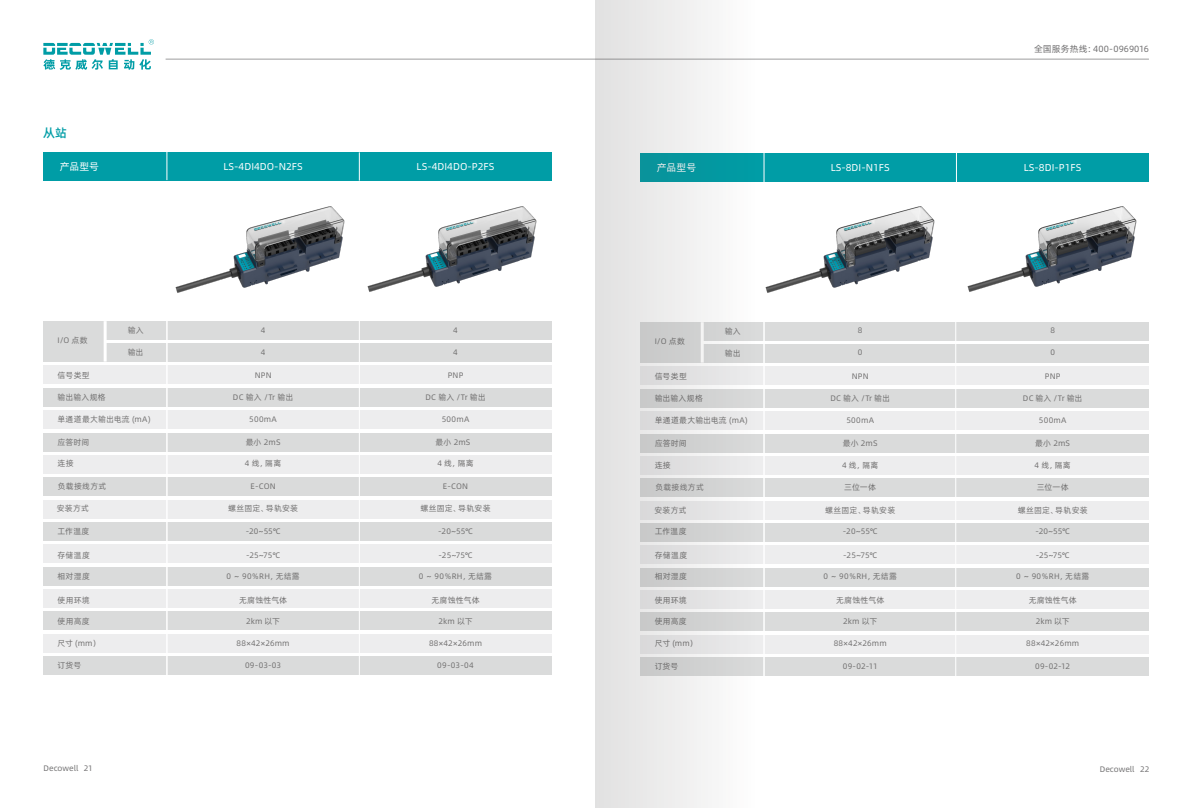
<style>
.page{position:relative;width:1191px;height:808px;background:#fff}
.page>*{position:absolute;margin:0;border:0;box-sizing:border-box;transform-origin:0 0}
.t1{font:12px "Alibaba Pu Hui Ti M";color:#009da6}
.t2{font:10px "Alibaba Pu Hui Ti R";color:#fff}
.t3{font:9px "Alibaba Pu Hui Ti R";letter-spacing:.005em;color:#717071}
.t4{font:8px "Alibaba Pu Hui Ti R";letter-spacing:.02em;color:#727171}
.t5{font:8px "Alibaba Pu Hui Ti R";letter-spacing:-.005em;color:#717071}
</style>
<div class="page">
<svg style="left:43px;top:39px;width:111px;height:31px"></svg>
<hr style="left:166px;top:59px;width:983px;height:1px;background:#9d9d9e">
<div style="left:43px;top:321px;width:509px;height:18px;background:#dadbdb"></div>
<div style="left:43px;top:343px;width:509px;height:19px;background:#dadbdb"></div>
<div style="left:43px;top:321px;width:62px;height:41px;background:#dadbdb"></div>
<div style="left:43px;top:152px;width:509px;height:29px;background:#009da6"></div>
<div style="left:43px;top:411px;width:509px;height:18px;background:#ededee"></div>
<div style="left:43px;top:366px;width:509px;height:18px;background:#ededee"></div>
<div style="left:43px;top:388px;width:509px;height:18px;background:#dadbdb"></div>
<div style="left:43px;top:545px;width:509px;height:18px;background:#ededee"></div>
<div style="left:43px;top:433px;width:509px;height:18px;background:#dadbdb"></div>
<div style="left:43px;top:455px;width:509px;height:18px;background:#ededee"></div>
<div style="left:43px;top:478px;width:509px;height:18px;background:#dadbdb"></div>
<div style="left:43px;top:500px;width:509px;height:18px;background:#ededee"></div>
<div style="left:43px;top:522px;width:509px;height:18px;background:#dadbdb"></div>
<div style="left:43px;top:567px;width:509px;height:18px;background:#dadbdb"></div>
<div style="left:43px;top:589px;width:509px;height:19px;background:#ededee"></div>
<div style="left:43px;top:612px;width:509px;height:18px;background:#dadbdb"></div>
<div style="left:43px;top:634px;width:509px;height:18px;background:#ededee"></div>
<div style="left:43px;top:656px;width:509px;height:19px;background:#dadbdb"></div>
<svg style="left:359px;top:152px;width:1px;height:29px"></svg>
<svg style="left:166px;top:152px;width:1px;height:28px"></svg>
<hr style="left:104px;top:321px;width:3px;height:41px;background:#fff">
<hr style="left:166px;top:319px;width:1px;height:400px;background:#fff">
<hr style="left:359px;top:319px;width:1px;height:400px;background:#fff">
<div style="left:640px;top:322px;width:508px;height:18px;background:#dadbdb"></div>
<div style="left:640px;top:344px;width:508px;height:19px;background:#dadbdb"></div>
<div style="left:640px;top:153px;width:508px;height:29px;background:#009da6"></div>
<div style="left:640px;top:412px;width:508px;height:18px;background:#ededee"></div>
<div style="left:640px;top:367px;width:508px;height:18px;background:#ededee"></div>
<div style="left:640px;top:389px;width:508px;height:18px;background:#dadbdb"></div>
<div style="left:640px;top:546px;width:508px;height:18px;background:#ededee"></div>
<div style="left:640px;top:434px;width:508px;height:18px;background:#dadbdb"></div>
<div style="left:640px;top:456px;width:508px;height:18px;background:#ededee"></div>
<div style="left:640px;top:479px;width:508px;height:18px;background:#dadbdb"></div>
<div style="left:640px;top:501px;width:508px;height:18px;background:#ededee"></div>
<div style="left:640px;top:523px;width:508px;height:19px;background:#dadbdb"></div>
<div style="left:640px;top:568px;width:508px;height:18px;background:#dadbdb"></div>
<div style="left:640px;top:590px;width:508px;height:19px;background:#ededee"></div>
<div style="left:640px;top:613px;width:508px;height:18px;background:#dadbdb"></div>
<div style="left:640px;top:635px;width:508px;height:18px;background:#ededee"></div>
<div style="left:640px;top:658px;width:508px;height:18px;background:#dadbdb"></div>
<hr style="left:763px;top:153px;width:1px;height:31px;background:#fff">
<hr style="left:763px;top:320px;width:1px;height:400px;background:#fff">
<hr style="left:956px;top:153px;width:1px;height:32px;background:#fff">
<hr style="left:955px;top:320px;width:1px;height:400px;background:#fff">
<svg style="left:595px;top:0;width:162px;height:808px"></svg>
<img style="left:175px;top:206px;width:170px;height:87px">
<img style="left:367px;top:206px;width:170px;height:86px">
<img style="left:765px;top:206px;width:170px;height:87px">
<img style="left:967px;top:206px;width:170px;height:86px">
<p class="t3" style="left:1034px;top:42px;width:117px">全国服务热线：400-0969016</p>
<h1 class="t1" style="left:43px;top:123px;width:25px">从站</h1>
<p class="t2" style="left:60px;top:159px;width:41px">产品型号</p>
<p class="t2" style="left:416px;top:159px;width:79px">LS-4DI4DO-P2FS</p>
<p class="t2" style="left:223px;top:159px;width:81px">LS-4DI4DO-N2FS</p>
<p class="t2" style="left:657px;top:160px;width:41px">产品型号</p>
<p class="t2" style="left:1023px;top:160px;width:59px">LS-8DI-P1FS</p>
<p class="t2" style="left:830px;top:160px;width:61px">LS-8DI-N1FS</p>
<p class="t4" style="left:128px;top:324px;width:17px">输入</p>
<p class="t4" style="left:128px;top:346px;width:17px">输出</p>
<p class="t4" style="left:453px;top:324px;width:6px">4</p>
<p class="t4" style="left:453px;top:346px;width:6px">4</p>
<p class="t4" style="left:261px;top:324px;width:6px">4</p>
<p class="t4" style="left:261px;top:346px;width:6px">4</p>
<p class="t4" style="left:255px;top:369px;width:18px">NPN</p>
<p class="t4" style="left:249px;top:413px;width:29px">500mA</p>
<p class="t4" style="left:58px;top:334px;width:32px">I/O 点数</p>
<p class="t4" style="left:58px;top:369px;width:34px">信号类型</p>
<p class="t4" style="left:58px;top:413px;width:95px">单通道最大输出电流 (mA)</p>
<p class="t4" style="left:58px;top:436px;width:33px">应答时间</p>
<p class="t4" style="left:448px;top:369px;width:17px">PNP</p>
<p class="t4" style="left:58px;top:391px;width:50px">输出输入规格</p>
<p class="t4" style="left:425px;top:391px;width:62px">DC 输入 /Tr 输出</p>
<p class="t4" style="left:233px;top:391px;width:62px">DC 输入 /Tr 输出</p>
<p class="t4" style="left:442px;top:413px;width:29px">500mA</p>
<p class="t4" style="left:435px;top:436px;width:36px">最小 2mS</p>
<p class="t4" style="left:246px;top:436px;width:36px">最小 2mS</p>
<p class="t4" style="left:654px;top:336px;width:32px">I/O 点数</p>
<p class="t4" style="left:654px;top:370px;width:34px">信号类型</p>
<p class="t4" style="left:654px;top:392px;width:50px">输出输入规格</p>
<p class="t4" style="left:725px;top:325px;width:17px">输入</p>
<p class="t4" style="left:725px;top:347px;width:17px">输出</p>
<p class="t4" style="left:858px;top:324px;width:6px">8</p>
<p class="t4" style="left:858px;top:346px;width:6px">0</p>
<p class="t4" style="left:851px;top:370px;width:18px">NPN</p>
<p class="t4" style="left:830px;top:392px;width:61px">DC 输入 /Tr 输出</p>
<p class="t4" style="left:1050px;top:324px;width:6px">8</p>
<p class="t4" style="left:1050px;top:346px;width:6px">0</p>
<p class="t4" style="left:1044px;top:370px;width:17px">PNP</p>
<p class="t4" style="left:1023px;top:392px;width:61px">DC 输入 /Tr 输出</p>
<p class="t4" style="left:654px;top:414px;width:95px">单通道最大输出电流 (mA)</p>
<p class="t4" style="left:1039px;top:414px;width:29px">500mA</p>
<p class="t4" style="left:846px;top:414px;width:29px">500mA</p>
<p class="t4" style="left:654px;top:437px;width:33px">应答时间</p>
<p class="t4" style="left:843px;top:437px;width:36px">最小 2mS</p>
<p class="t4" style="left:1035px;top:437px;width:36px">最小 2mS</p>
<p class="t4" style="left:58px;top:458px;width:18px">连接</p>
<p class="t4" style="left:57px;top:502px;width:34px">安装方式</p>
<p class="t4" style="left:58px;top:480px;width:50px">负载接线方式</p>
<p class="t4" style="left:245px;top:458px;width:38px">4 线，隔离</p>
<p class="t4" style="left:437px;top:458px;width:38px">4 线，隔离</p>
<p class="t4" style="left:250px;top:480px;width:27px">E-CON</p>
<p class="t4" style="left:443px;top:480px;width:27px">E-CON</p>
<p class="t4" style="left:228px;top:502px;width:71px">螺丝固定、导轨安装</p>
<p class="t4" style="left:420px;top:502px;width:71px">螺丝固定、导轨安装</p>
<p class="t4" style="left:654px;top:459px;width:18px">连接</p>
<p class="t4" style="left:842px;top:459px;width:38px">4 线，隔离</p>
<p class="t4" style="left:1034px;top:459px;width:38px">4 线，隔离</p>
<p class="t4" style="left:655px;top:481px;width:50px">负载接线方式</p>
<p class="t4" style="left:844px;top:481px;width:33px">三位一体</p>
<p class="t4" style="left:1036px;top:481px;width:33px">三位一体</p>
<p class="t4" style="left:654px;top:504px;width:34px">安装方式</p>
<p class="t4" style="left:825px;top:504px;width:71px">螺丝固定、导轨安装</p>
<p class="t4" style="left:1017px;top:504px;width:71px">螺丝固定、导轨安装</p>
<p class="t4" style="left:58px;top:525px;width:33px">工作温度</p>
<p class="t4" style="left:58px;top:549px;width:34px">存储温度</p>
<p class="t4" style="left:58px;top:570px;width:34px">相对湿度</p>
<p class="t4" style="left:58px;top:594px;width:34px">使用环境</p>
<p class="t4" style="left:58px;top:615px;width:34px">使用高度</p>
<p class="t4" style="left:58px;top:637px;width:44px">尺寸 (mm）</p>
<p class="t4" style="left:58px;top:659px;width:25px">订货号</p>
<p class="t4" style="left:246px;top:525px;width:36px">-20~55℃</p>
<p class="t4" style="left:246px;top:549px;width:35px">-25~75℃</p>
<p class="t4" style="left:226px;top:570px;width:75px">0 ～ 90％RH，无结露</p>
<p class="t4" style="left:239px;top:594px;width:49px">无腐蚀性气体</p>
<p class="t4" style="left:246px;top:615px;width:36px">2km 以下</p>
<p class="t4" style="left:245px;top:659px;width:38px">09-03-03</p>
<p class="t4" style="left:236px;top:637px;width:55px">88×42×26mm</p>
<p class="t4" style="left:438px;top:525px;width:36px">-20~55℃</p>
<p class="t4" style="left:438px;top:549px;width:35px">-25~75℃</p>
<p class="t4" style="left:419px;top:570px;width:75px">0 ～ 90％RH，无结露</p>
<p class="t4" style="left:431px;top:594px;width:49px">无腐蚀性气体</p>
<p class="t4" style="left:438px;top:615px;width:36px">2km 以下</p>
<p class="t4" style="left:437px;top:659px;width:38px">09-03-04</p>
<p class="t4" style="left:429px;top:637px;width:55px">88×42×26mm</p>
<p class="t4" style="left:654px;top:525px;width:33px">工作温度</p>
<p class="t4" style="left:654px;top:549px;width:34px">存储温度</p>
<p class="t4" style="left:654px;top:570px;width:34px">相对湿度</p>
<p class="t4" style="left:654px;top:594px;width:34px">使用环境</p>
<p class="t4" style="left:654px;top:615px;width:34px">使用高度</p>
<p class="t4" style="left:654px;top:637px;width:44px">尺寸 (mm）</p>
<p class="t4" style="left:843px;top:525px;width:36px">-20~55℃</p>
<p class="t4" style="left:843px;top:549px;width:35px">-25~75℃</p>
<p class="t4" style="left:823px;top:570px;width:75px">0 ～ 90％RH，无结露</p>
<p class="t4" style="left:836px;top:594px;width:49px">无腐蚀性气体</p>
<p class="t4" style="left:843px;top:615px;width:36px">2km 以下</p>
<p class="t4" style="left:1035px;top:525px;width:36px">-20~55℃</p>
<p class="t4" style="left:1035px;top:549px;width:35px">-25~75℃</p>
<p class="t4" style="left:1016px;top:570px;width:75px">0 ～ 90％RH，无结露</p>
<p class="t4" style="left:1028px;top:594px;width:49px">无腐蚀性气体</p>
<p class="t4" style="left:1035px;top:615px;width:36px">2km 以下</p>
<p class="t4" style="left:833px;top:637px;width:55px">88×42×26mm</p>
<p class="t4" style="left:1026px;top:637px;width:55px">88×42×26mm</p>
<p class="t4" style="left:654px;top:660px;width:25px">订货号</p>
<p class="t4" style="left:1035px;top:660px;width:37px">09-02-12</p>
<p class="t4" style="left:843px;top:660px;width:36px">09-02-11</p>
<p class="t5" style="left:43px;top:762px;width:51px">Decowell 21</p>
<p class="t5" style="left:1099px;top:763px;width:51px">Decowell 22</p>
</div>
